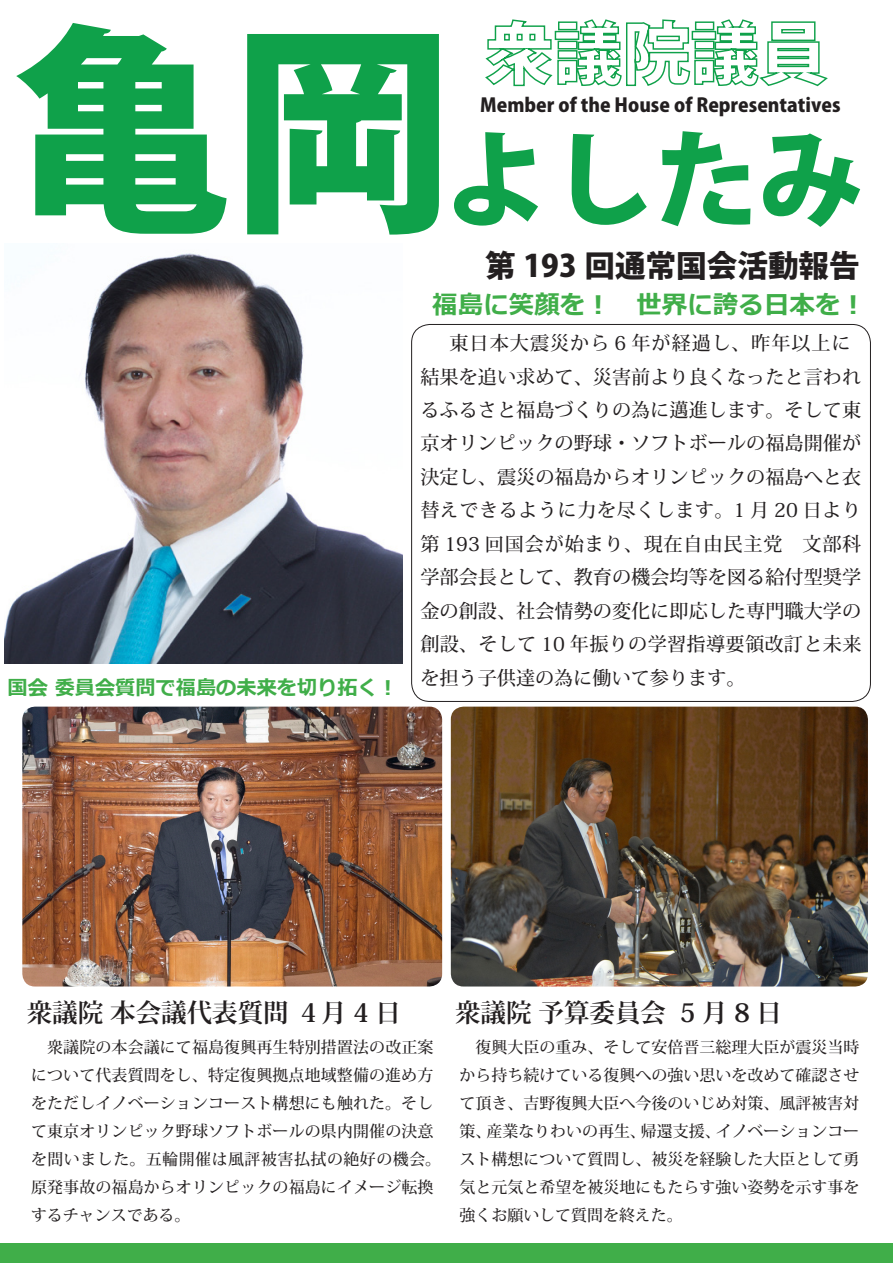
<style>
.page{position:relative;width:893px;height:1263px;background:#fff}
.page>*{position:absolute;margin:0;border:0;box-sizing:border-box;transform-origin:0 0}
.t1{font:800 104.85px "Koz Go Pr 6 N";color:#0fa14a}
.t2{font:800 30.6px "Koz Go Pr 6 N";color:#231f20}
.t3{font:700 25.5px "Koz Min Pro";color:#231f20}
.t4{font:700 25.5px "Meiryo";color:#40ae49}
.t5{font:700 20.25px "Meiryo";color:#40ae49}
.t6{font:500 19.2px/33.5px "Koz Min Pro";color:#231f20}
.t7{font:800 18.9px "Koz Go Pr 6 N";color:#231f20}
.t8{font:500 15.9px/27.9px "Koz Min Pro";letter-spacing:.01em;color:#231f20}
.s1{font-size:221.4px}
</style>
<div class="page">
<svg style="left:485px;top:19px;width:343px;height:68px"></svg>
<img style="left:4px;top:253px;width:399px;height:411px">
<img style="left:22px;top:707px;width:420px;height:279px">
<img style="left:451px;top:707px;width:417px;height:279px">
<div style="left:0;top:1244px;width:893px;height:19px;background:#40ae49"></div>
<p class="t1" style="left:10px;top:121px;width:855px"><span class="s1">亀岡</span>よしたみ</p>
<p class="t7" style="left:480px;top:94px;width:362px">Member of the House of Representatives</p>
<p class="t5" style="left:8px;top:674px;width:392px">国会 委員会質問で福島の未来を切り拓く！</p>
<p class="t2" style="left:485px;top:248px;width:376px">第 193 回通常国会活動報告</p>
<p class="t4" style="left:432px;top:287px;width:435px">福島に笑顔を！　世界に誇る日本を！</p>
<p class="t6" style="left:420px;top:325px;width:443px;text-indent:9px">　東日本大震災から 6 年が経過し、昨年以上に結果を追い求めて、災害前より良くなったと言われるふるさと福島づくりの為に邁進します。そして東京オリンピックの野球・ソフトボールの福島開催が決定し、震災の福島からオリンピックの福島へと衣替えできるように力を尽くします。1 月 20 日より第 193 回国会が始まり、現在自由民主党　文部科学部会長として、教育の機会均等を図る給付型奨学金の創設、社会情勢の変化に即応した専門職大学の創設、そして 10 年振りの学習指導要領改訂と未来を担う子供達の為に働いて参ります。</p>
<p class="t3" style="left:27px;top:994px;width:376px">衆議院 本会議代表質問 ４月 4 日</p>
<p class="t3" style="left:455px;top:994px;width:328px">衆議院 予算委員会 5 月 8 日</p>
<p class="t8" style="left:31px;top:1033px;width:412px;text-indent:16px">衆議院の本会議にて福島復興再生特別措置法の改正案について代表質問をし、特定復興拠点地域整備の進め方をただしイノベーションコースト構想にも触れた。そして東京オリンピック野球ソフトボールの県内開催の決意を問いました。五輪開催は風評被害払拭の絶好の機会。原発事故の福島からオリンピックの福島にイメージ転換するチャンスである。</p>
<p class="t8" style="left:460px;top:1033px;width:401px;text-align:justify">　復興大臣の重み、そして安倍晋三総理大臣が震災当時から持ち続けている復興への強い思いを改めて確認させて頂き、吉野復興大臣へ今後のいじめ対策、風評被害対策、産業なりわいの再生、帰還支援、イノベーションコースト構想について質問し、被災を経験した大臣として勇気と元気と希望を被災地にもたらす強い姿勢を示す事を強くお願いして質問を終えた。</p>
</div>
